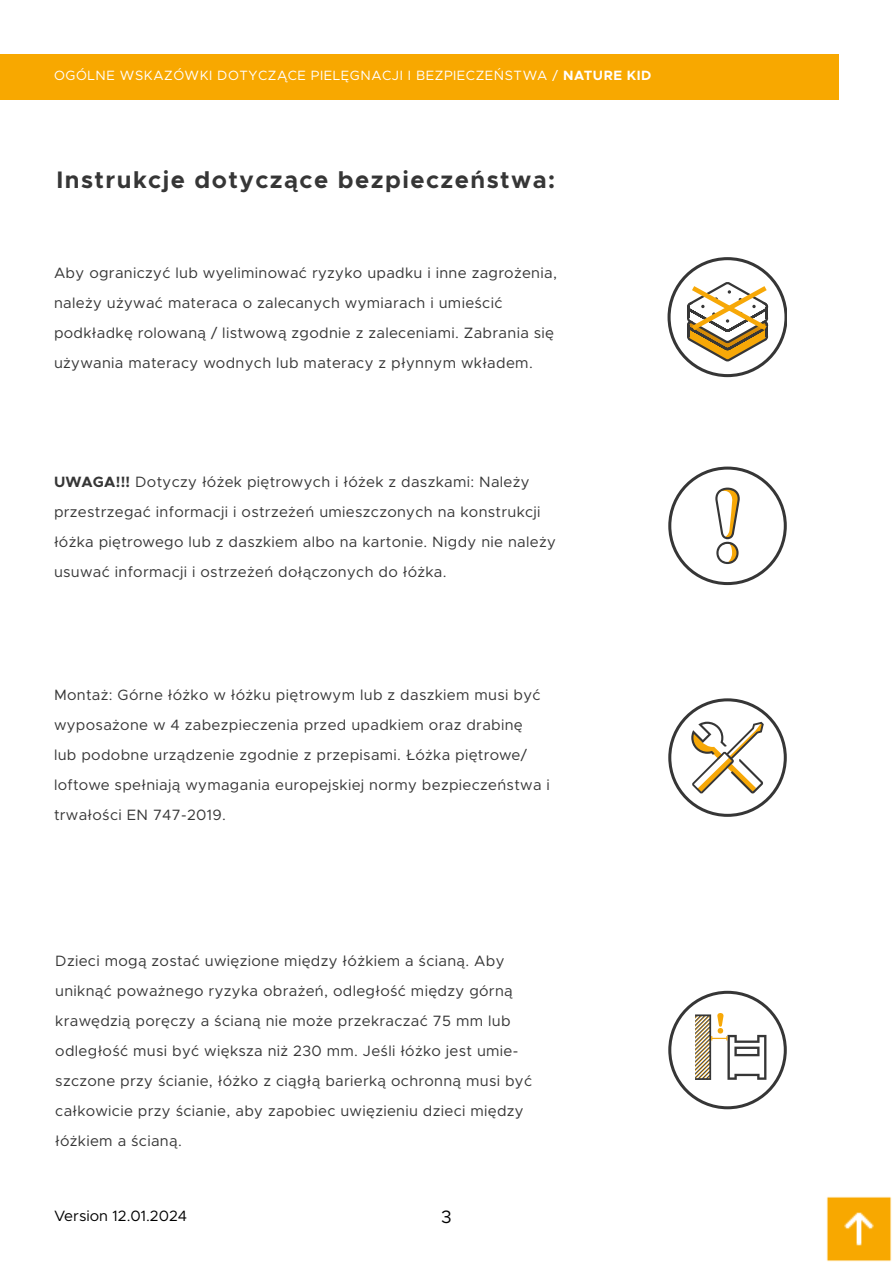
<style>
.page{position:relative;width:893px;height:1263px;background:#fff}
.page>*{position:absolute;margin:0;border:0;box-sizing:border-box;transform-origin:0 0}
.t1{font:700 24px "Metropolis";letter-spacing:.06em;color:#363636}
.t2{font:18px "Metropolis";color:#000}
.t3{font:15px/30px "Metropolis";letter-spacing:.02em;color:#363636}
.t4{font:15px "Metropolis";color:#000}
.t5{font:13.5px "Metropolis";letter-spacing:.04em;color:#fff}
.s1{font-weight:700}
</style>
<div class="page">
<div style="left:0;top:54px;width:839px;height:45px;background:#f8a800"></div>
<div style="left:667px;top:257px;width:120px;height:120px;border:3px solid #363636;border-radius:50%"></div>
<svg style="left:687px;top:282px;width:85px;height:79px"></svg>
<div style="left:668px;top:467px;width:119px;height:118px;border:3px solid #363636;border-radius:50%"></div>
<svg style="left:715px;top:488px;width:25px;height:76px"></svg>
<div style="left:668px;top:698px;width:119px;height:119px;border:3px solid #363636;border-radius:50%"></div>
<svg style="left:691px;top:722px;width:73px;height:72px"></svg>
<div style="left:668px;top:991px;width:119px;height:118px;border:3px solid #363636;border-radius:50%"></div>
<svg style="left:695px;top:1013px;width:71px;height:67px"></svg>
<img style="left:827px;top:1197px;width:64px;height:64px">
<p class="t5" style="left:54px;top:67px;width:599px">OGÓLNE WSKAZÓWKI DOTYCZĄCE PIELĘGNACJI I BEZPIECZEŃSTWA / <span class="s1">NATURE KID</span></p>
<h1 class="t1" style="left:57px;top:165px;width:500px">Instrukcje dotyczące bezpieczeństwa:</h1>
<p class="t3" style="left:54px;top:258px;width:504px">Aby ograniczyć lub wyeliminować ryzyko upadku i inne zagrożenia, należy używać materaca o zalecanych wymiarach i umieścić podkładkę rolowaną / listwową zgodnie z zaleceniami. Zabrania się używania materacy wodnych lub materacy z płynnym wkładem.</p>
<p class="t3" style="left:54px;top:467px;width:503px"><span class="s1">UWAGA!!!</span> Dotyczy łóżek piętrowych i łóżek z daszkami: Należy przestrzegać informacji i ostrzeżeń umieszczonych na konstrukcji łóżka piętrowego lub z daszkiem albo na kartonie. Nigdy nie należy usuwać informacji i ostrzeżeń dołączonych do łóżka.</p>
<p class="t3" style="left:54px;top:680px;width:497px">Montaż: Górne łóżko w łóżku piętrowym lub z daszkiem musi być wyposażone w 4 zabezpieczenia przed upadkiem oraz drabinę<br>lub podobne urządzenie zgodnie z przepisami. Łóżka piętrowe/ loftowe spełniają wymagania europejskiej normy bezpieczeństwa i trwałości EN 747-2019.</p>
<p class="t3" style="left:55px;top:946px;width:478px">Dzieci mogą zostać uwięzione między łóżkiem a ścianą. Aby uniknąć poważnego ryzyka obrażeń, odległość między górną krawędzią poręczy a ścianą nie może przekraczać 75 mm lub odległość musi być większa niż 230 mm. Jeśli łóżko jest umie&shy;szczone przy ścianie, łóżko z ciągłą barierką ochronną musi być całkowicie przy ścianie, aby zapobiec uwięzieniu dzieci między łóżkiem a ścianą.</p>
<p class="t4" style="left:54px;top:1206px;width:135px">Version 12.01.2024</p>
<p class="t2" style="left:441px;top:1206px;width:12px">3</p>
</div>
